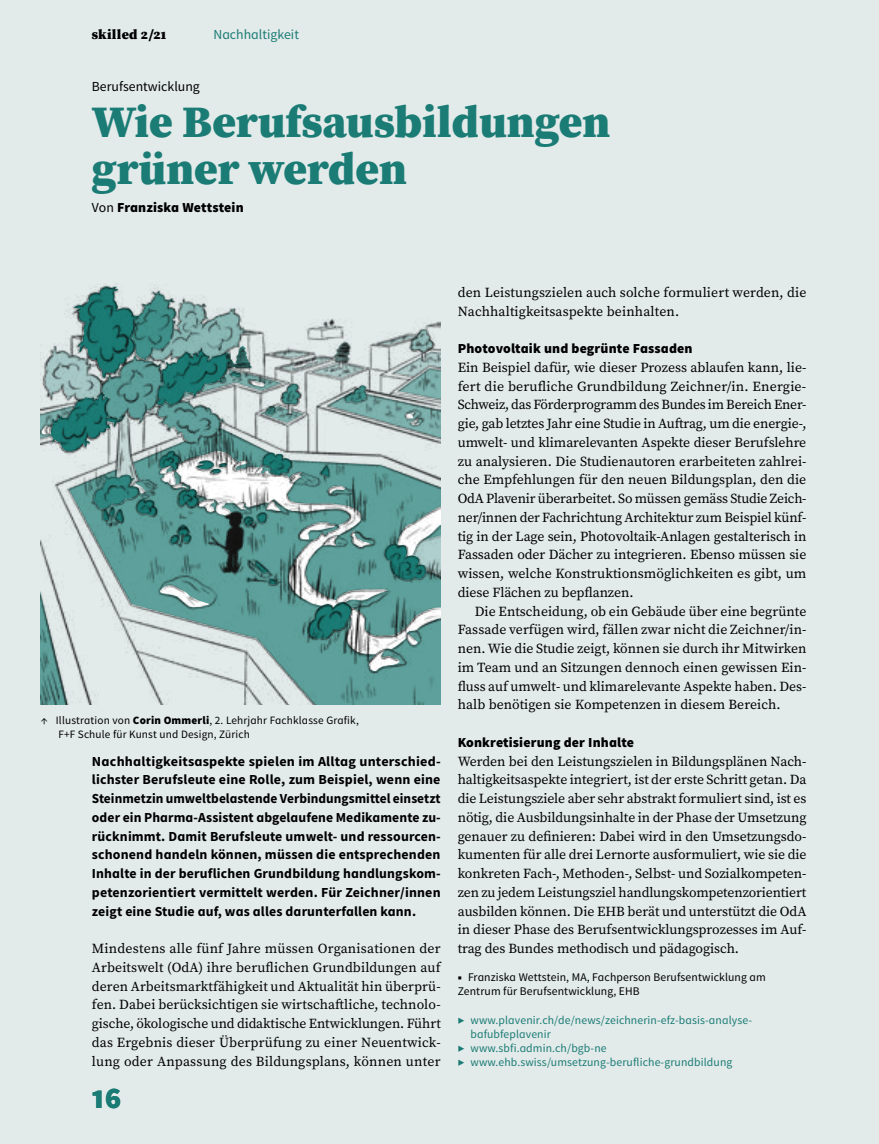
<style>
.page{position:relative;width:879px;height:1144px;background:#e3eaea}
.page>*{position:absolute;margin:0;border:0;box-sizing:border-box;transform-origin:0 0}
.H1-Titel-Artikel{font:900 45px/46.8px "Source Serif Pro";color:#1a7c75}
.t1{font:900 30px "Source Sans Pro";color:#1a7c75}
.P-Lauftext-ohne-Einz{font:13.8px/18.8px "Source Serif Pro";letter-spacing:.005em;color:#000;text-align:justify}
.P-Lead{font:700 13.8px/18.8px "Source Sans Pro";letter-spacing:.01em;color:#000;text-align:justify}
.P-Lauftext{font:13.8px/18.8px "Source Serif Pro";letter-spacing:.005em;color:#000;text-align:justify}
.P-Zwischentitel{font:900 13.8px "Source Sans Pro";letter-spacing:.01em;color:#000}
.P-Autor{font:900 13.8px "Source Sans Pro";letter-spacing:.01em;color:#000}
.P-Obertitel{font:13.8px "Source Sans Pro";color:#000}
.t2{font:13.8px "Source Sans Pro";color:#1a7c75}
.t3{font:900 13.8px "Source Serif Pro";letter-spacing:.02em;color:#000}
.P-www-Links-nach-Tex{font:11.7px/14.1px "Source Sans Pro";letter-spacing:.01em;color:#1a7c75}
.P-Infos-nach-Text{font:11.7px/14.1px "Source Sans Pro";letter-spacing:.01em;color:#000}
.Artefakt-Bildlegende{font:11.25px/14.1px "Source Sans Pro";letter-spacing:.015em;color:#000}
.s1{font-weight:400}
.s2{font-weight:900}
</style>
<div class="page">
<img style="left:41px;top:283px;width:400px;height:422px">
<p class="t3" style="left:92px;top:25px;width:76px">skilled 2/21</p>
<p class="t2" style="left:213px;top:26px;width:87px">Nachhaltigkeit</p>
<p class="P-Obertitel" style="left:92px;top:77px;width:109px">Berufsentwicklung</p>
<p class="H1-Titel-Artikel" style="left:92px;top:98px;width:520px">Wie Berufsausbildungen grüner werden</p>
<p class="P-Autor" style="left:92px;top:199px;width:153px"><span class="s1">Von</span> Franziska Wettstein</p>
<p class="Artefakt-Bildlegende" style="left:58px;top:713px;width:302px;text-indent:-17px">↑ Illustration von <span class="s2">Corin Ommerli</span>, 2. Lehrjahr Fachklasse Grafik,<br>F+F Schule für Kunst und Design, Zürich</p>
<p class="P-Lead" style="left:92px;top:751px;width:350px">Nachhaltigkeitsaspekte spielen im Alltag unterschied&shy;lichster Berufsleute eine Rolle, zum Beispiel, wenn eine Steinmetzin umweltbelastende Verbindungsmittel einsetzt oder ein Pharma-Assistent abgelaufene Medikamente zu&shy;rücknimmt. Damit Berufsleute umwelt- und ressourcen&shy;schonend handeln können, müssen die entsprechenden Inhalte in der beruflichen Grundbildung handlungskom&shy;petenzorientiert vermittelt werden. Für Zeichner/innen zeigt eine Studie auf, was alles darunterfallen kann.</p>
<p class="P-Lauftext-ohne-Einz" style="left:92px;top:939px;width:350px">Mindestens alle fünf Jahre müssen Organisationen der Arbeitswelt (OdA) ihre beruflichen Grundbildungen auf deren Arbeitsmarktfähigkeit und Aktualität hin überprü&shy;fen. Dabei berücksichtigen sie wirtschaftliche, technolo&shy;gische, ökologische und didaktische Entwicklungen. Führt das Ergebnis dieser Überprüfung zu einer Neuentwick&shy;lung oder Anpassung des Bildungsplans, können unter</p>
<h2 class="t1" style="left:92px;top:1078px;width:31px">16</h2>
<p class="P-Lauftext-ohne-Einz" style="left:458px;top:283px;width:350px">den Leistungszielen auch solche formuliert werden, die<br>Nachhaltigkeitsaspekte beinhalten.</p>
<p class="P-Zwischentitel" style="left:458px;top:339px;width:236px">Photovoltaik und begrünte Fassaden</p>
<p class="P-Lauftext-ohne-Einz" style="left:458px;top:358px;width:350px">Ein Beispiel dafür, wie dieser Prozess ablaufen kann, lie&shy;fert die berufliche Grundbildung Zeichner/in. Energie-Schweiz, das Förderprogramm des Bundes im Bereich Ener&shy;gie, gab letztes Jahr eine Studie in Auftrag, um die energie-, umwelt- und klimarelevanten Aspekte dieser Berufslehre zu analysieren. Die Studienautoren erarbeiteten zahlrei&shy;che Empfehlungen für den neuen Bildungsplan, den die OdA Plavenir überarbeitet. So müssen gemäss Studie Zeich&shy;ner/innen der Fachrichtung Architektur zum Beispiel künf&shy;tig in der Lage sein, Photovoltaik-Anlagen gestalterisch in Fassaden oder Dächer zu integrieren. Ebenso müssen sie wissen, welche Konstruktionsmöglichkeiten es gibt, um diese Flächen zu bepflanzen.</p>
<p class="P-Lauftext" style="left:458px;top:602px;width:350px;text-indent:17px">Die Entscheidung, ob ein Gebäude über eine begrünte Fassade verfügen wird, fällen zwar nicht die Zeichner/in&shy;nen. Wie die Studie zeigt, können sie durch ihr Mitwirken im Team und an Sitzungen dennoch einen gewissen Ein&shy;fluss auf umwelt- und klimarelevante Aspekte haben. Des&shy;halb benötigen sie Kompetenzen in diesem Bereich.</p>
<p class="P-Zwischentitel" style="left:458px;top:733px;width:178px">Konkretisierung der Inhalte</p>
<p class="P-Lauftext-ohne-Einz" style="left:458px;top:752px;width:350px">Werden bei den Leistungszielen in Bildungsplänen Nach&shy;haltigkeitsaspekte integriert, ist der erste Schritt getan. Da die Leistungsziele aber sehr abstrakt formuliert sind, ist es nötig, die Ausbildungsinhalte in der Phase der Umsetzung genauer zu definieren: Dabei wird in den Umsetzungsdo&shy;kumenten für alle drei Lernorte ausformuliert, wie sie die konkreten Fach-, Methoden-, Selbst- und Sozialkompeten&shy;zen zu jedem Leistungsziel handlungskompetenzorientiert ausbilden können. Die EHB berät und unterstützt die OdA in dieser Phase des Berufsentwicklungsprozesses im Auf&shy;trag des Bundes methodisch und pädagogisch.</p>
<p class="P-Infos-nach-Text" style="left:458px;top:970px;width:310px"><span class="s2">■</span> Franziska Wettstein, MA, Fachperson Berufsentwicklung am<br>Zentrum für Berufsentwicklung, EHB</p>
<p class="P-www-Links-nach-Tex" style="left:470px;top:1013px;width:283px;text-indent:-13px">▶ www.plavenir.ch/de/news/zeichnerin-efz-basis-analyse&shy;bafubfeplavenir</p>
<p class="P-www-Links-nach-Tex" style="left:458px;top:1041px;width:150px">▶ www.sbfi.admin.ch/bgb-ne</p>
<p class="P-www-Links-nach-Tex" style="left:458px;top:1055px;width:276px">▶ www.ehb.swiss/umsetzung-berufliche-grundbildung</p>
</div>
